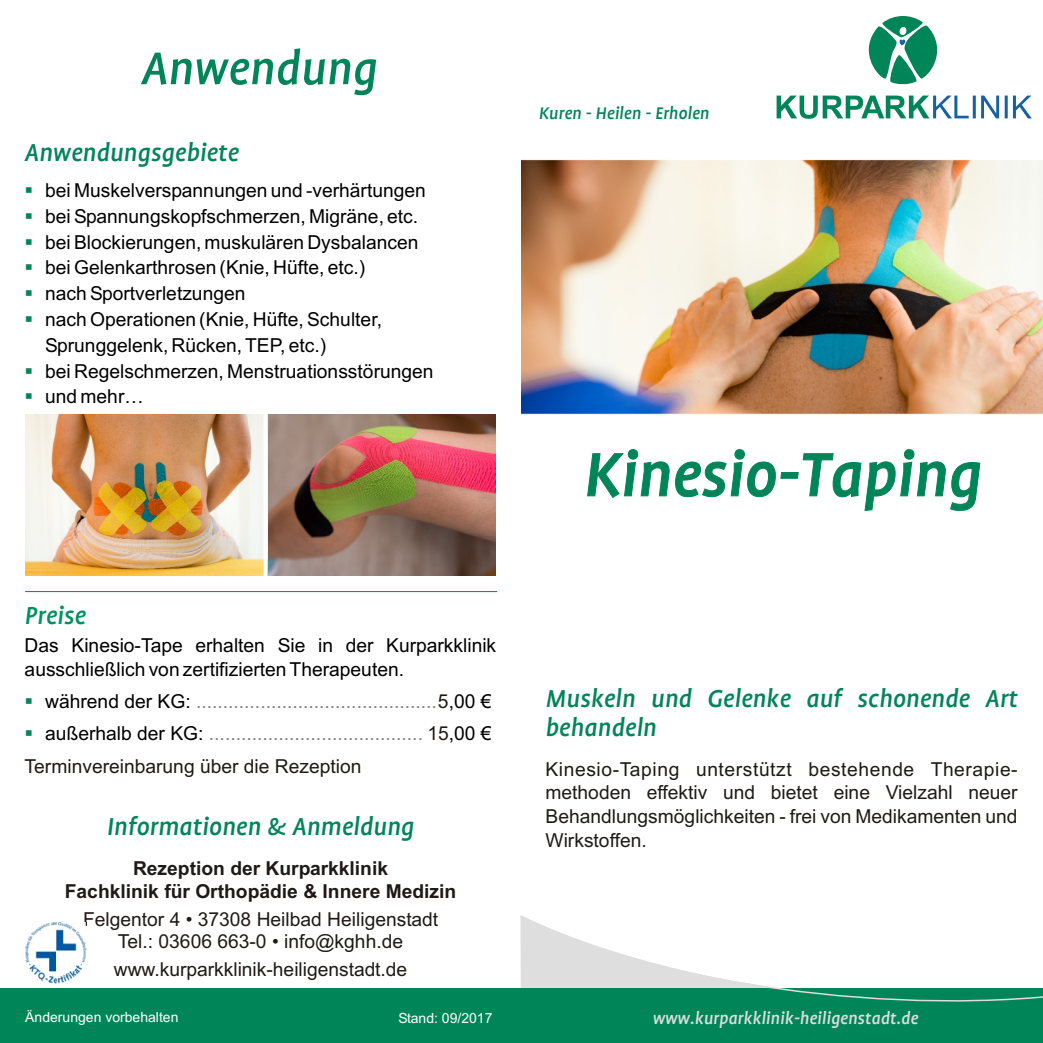
<style>
.page{position:relative;width:1043px;height:1043px;background:#fff}
.page>*{position:absolute;margin:0;border:0;box-sizing:border-box;transform-origin:0 0}
.t1{font:italic 70px "Profile";color:#008559}
.t2{font:italic 52.5px "Profile";color:#008559}
.t3{font:italic 28px/29.4px "Profile";color:#008559}
.t4{font:italic 28px "Profile";color:#009161}
.t5{font:19.25px/25.7px "Arial";color:#000}
.t6{font:19.25px/23.6px "Arial";color:#1f1a17;text-align:justify}
.t7{font:19.25px/32.2px "Arial";color:#828282}
.t8{font:700 19.25px/23.6px "Arial";color:#1f1a17;text-align:center}
.t9{font:italic 19.25px "Profile";color:#dedede}
.t10{font:italic 19.25px "Profile";color:#008559}
.t11{font:19.25px/25.7px "Wingdings";color:#008559;text-align:justify}
.t12{font:14px "Arial";color:#fff}
.s1{color:#000}
.s2{color:#1f1a17}
</style>
<div class="page">
<img style="left:267px;top:415px;width:229px;height:161px">
<img style="left:25px;top:414px;width:239px;height:162px">
<img style="left:521px;top:160px;width:522px;height:254px">
<div style="left:0;top:989px;width:1043px;height:54px;background:#008559"></div>
<svg style="left:519px;top:915px;width:524px;height:87px"></svg>
<svg style="left:868px;top:16px;width:70px;height:69px"></svg>
<svg style="left:777px;top:96px;width:255px;height:23px"></svg>
<hr style="left:25px;top:591px;width:472px;height:1px;background:#008559">
<img style="left:25px;top:923px;width:61px;height:61px">
<h2 class="t2" style="left:141px;top:48px;width:238px">Anwendung</h2>
<h3 class="t3" style="left:25px;top:140px;width:216px">Anwendungsgebiete</h3>
<p class="t11" style="left:25px;top:179px;width:10px">▪ ▪ ▪ ▪ ▪ ▪</p>
<p class="t5" style="left:45px;top:179px;width:390px">bei Muskelverspannungen und verhärtungen bei Spannungskopfschmerzen, Migräne, etc. bei Blockierungen, muskulären Dysbalancen bei Gelenkarthrosen (Knie, Hüfte, etc.)<br>nach Sportverletzungen<br>nach Operationen (Knie, Hüfte, Schulter, Sprunggelenk, Rücken, TEP, etc.)<br>bei Regelschmerzen, Menstruationsstörungen und mehr…</p>
<p class="t6" style="left:306px;top:180px;width:8px">-</p>
<h3 class="t4" style="left:25px;top:605px;width:63px">Preise</h3>
<p class="t5" style="left:25px;top:635px;width:473px;line-height:23.6px">Das Kinesio-Tape erhalten Sie in der Kurparkklinik ausschließlich von zertifizierten Therapeuten.</p>
<p class="t7" style="left:45px;top:687px;width:448px"><span class="s1">während der KG:</span> .............................................<span class="s2">5</span><span class="s1">,00 € außerhalb der KG:</span> ........................................ <span class="s2">15</span><span class="s1">,00 €</span></p>
<p class="t6" style="left:25px;top:756px;width:338px">Terminvereinbarung über die Rezeption</p>
<h3 class="t3" style="left:107px;top:814px;width:309px">Informationen &amp; Anmeldung</h3>
<p class="t8" style="left:65px;top:858px;width:393px">Rezeption der Kurparkklinik<br>Fachklinik für Orthopädie &amp; Innere Medizin</p>
<p class="t6" style="left:83px;top:910px;width:357px;line-height:21.5px;text-align:center">Felgentor 4 • 37308 Heilbad Heiligenstadt<br>Tel.: 03606 663-0 • info@kghh.de</p>
<p class="t6" style="left:114px;top:959px;width:295px">www.kurparkklinik-heiligenstadt.de</p>
<p class="t12" style="left:25px;top:1012px;width:155px">Änderungen vorbehalten</p>
<p class="t12" style="left:398px;top:1013px;width:96px">Stand: 09/2017</p>
<p class="t10" style="left:539px;top:106px;width:172px">Kuren - Heilen - Erholen</p>
<h1 class="t1" style="left:584px;top:448px;width:400px">Kinesio-Taping</h1>
<h3 class="t3" style="left:546px;top:686px;width:474px">Muskeln und Gelenke auf schonende Art behandeln</h3>
<p class="t6" style="left:546px;top:759px;width:474px">Kinesio-Taping unterstützt bestehende Therapie&shy;methoden effektiv und bietet eine Vielzahl neuer Behandlungsmöglichkeiten - frei von Medikamenten und Wirkstoffen.</p>
<p class="t9" style="left:653px;top:1011px;width:267px">www.kurparkklinik-heiligenstadt.de</p>
</div>
